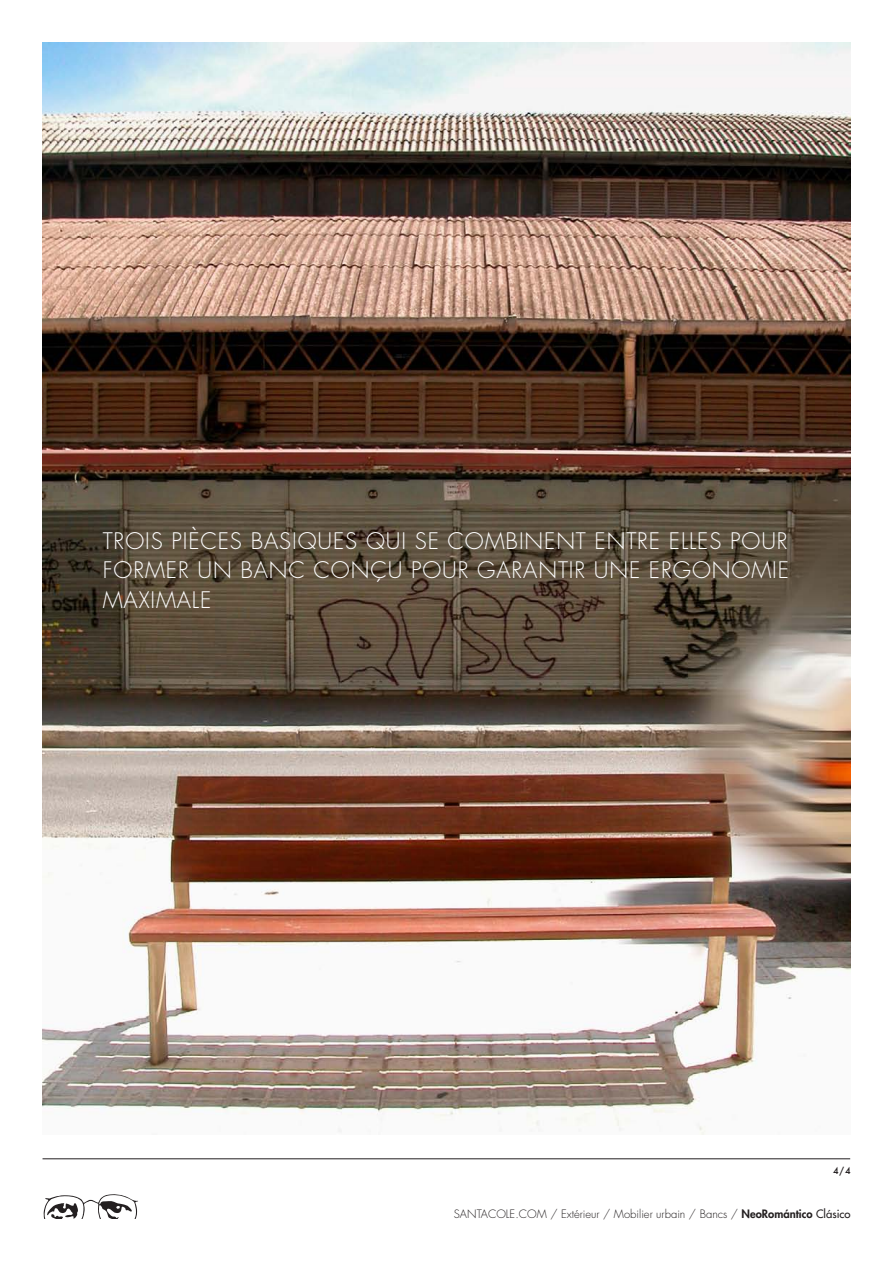
<style>
.page{position:relative;width:893px;height:1263px;background:#fff}
.page>*{position:absolute;margin:0;border:0;box-sizing:border-box;transform-origin:0 0}
.t1{font:300 22.2px/29.7px "Futura";letter-spacing:.04em;color:#fff;text-align:justify}
.t2{font:300 11.25px "Futura";color:#231f20}
.t3{font:500 9px "Futura";color:#231f20}
.s1{font-weight:800}
.s2{font-weight:400}
</style>
<div class="page">
<hr style="left:43px;top:1158px;width:807px;height:1px;background:#231f20">
<svg style="left:44px;top:1194px;width:94px;height:25px"></svg>
<img style="left:43px;top:43px;width:807px;height:1091px">
<p class="t1" style="left:103px;top:526px;width:688px">TROIS PIÈCES BASIQUES QUI SE COMBINENT ENTRE ELLES POUR FORMER UN BANC CONÇU POUR GARANTIR UNE ERGONOMIE MAXIMALE</p>
<p class="t3" style="left:833px;top:1164px;width:19px">4/4</p>
<p class="t2" style="left:454px;top:1207px;width:398px">SANTACOLE.COM / Extérieur / Mobilier urbain / Bancs / <span class="s1">NeoRomántico</span> <span class="s2">Clásico</span></p>
</div>
